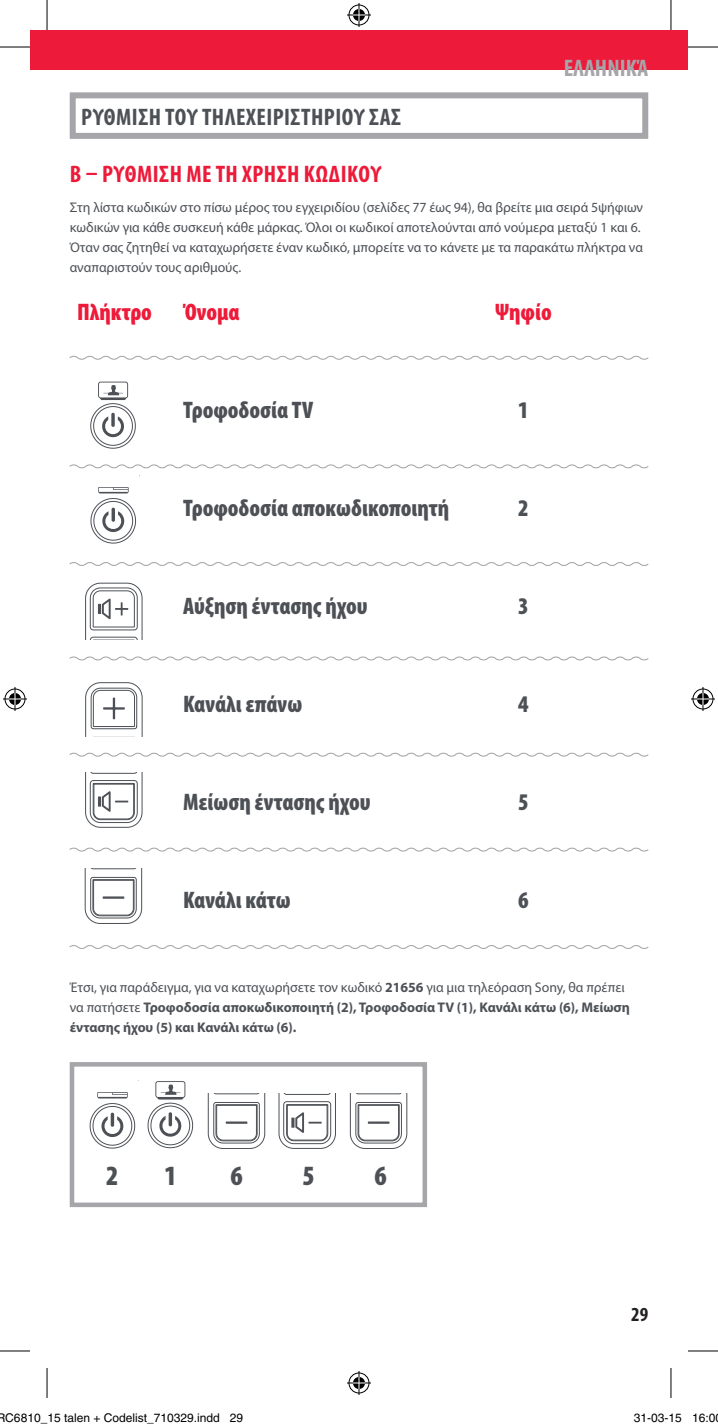
<style>
.page{position:relative;width:718px;height:1428px;background:#fff}
.page>*{position:absolute;margin:0;border:0;box-sizing:border-box;transform-origin:0 0}
.t1{font:900 condensed 28px "Myriad Pro";color:#4d5156}
.t2{font:900 condensed 24px "Myriad Pro";letter-spacing:-.005em;color:#4d5156}
.t3{font:700 condensed 24px "Myriad Pro";letter-spacing:.02em;color:#4d5156}
.t4{font:700 condensed 24px "Myriad Pro";letter-spacing:.02em;color:#ed1a39}
.t5{font:900 condensed 24px "Myriad Pro";letter-spacing:-.005em;color:#ed1a39}
.t6{font:700 condensed 24px "Myriad Pro";color:#a6a5a9}
.t7{font:700 condensed 20px "Myriad Pro";color:#231f20}
.t8{font:14px/20px "Myriad Pro";letter-spacing:-.005em;color:#4d5156}
.t9{font:700 14px/20px "Myriad Pro";letter-spacing:-.005em;color:#4d5156}
.t10{font:12px "Helvetica";color:#000}
.s1{font-weight:400}
</style>
<div class="page">
<div style="left:30px;top:30px;width:658px;height:40px;background:#ed1a39"></div>
<svg style="left:90px;top:381px;width:46px;height:68px"></svg>
<svg style="left:90px;top:487px;width:46px;height:57px"></svg>
<svg style="left:85px;top:582px;width:58px;height:58px"></svg>
<svg style="left:85px;top:682px;width:58px;height:55px"></svg>
<svg style="left:85px;top:772px;width:58px;height:56px"></svg>
<svg style="left:84px;top:869px;width:59px;height:55px"></svg>
<svg style="left:69px;top:355px;width:580px;height:5px"></svg>
<svg style="left:69px;top:464px;width:580px;height:5px"></svg>
<svg style="left:69px;top:562px;width:580px;height:4px"></svg>
<svg style="left:69px;top:656px;width:580px;height:5px"></svg>
<svg style="left:69px;top:752px;width:580px;height:5px"></svg>
<svg style="left:69px;top:847px;width:580px;height:5px"></svg>
<svg style="left:69px;top:945px;width:580px;height:4px"></svg>
<div style="left:70px;top:92px;width:578px;height:47px;border:6px solid #a6a5a9"></div>
<div style="left:70px;top:1062px;width:357px;height:145px;border:5px solid #a6a5a9"></div>
<svg style="left:89px;top:1092px;width:47px;height:57px"></svg>
<svg style="left:147px;top:1081px;width:261px;height:68px"></svg>
<hr style="left:0;top:47px;width:30px;height:1px;background:#000">
<hr style="left:688px;top:47px;width:30px;height:1px;background:#000">
<hr style="left:0;top:1351px;width:30px;height:1px;background:#000">
<hr style="left:688px;top:1351px;width:30px;height:1px;background:#000">
<hr style="left:47px;top:0;width:1px;height:30px;background:#000">
<hr style="left:47px;top:1368px;width:1px;height:30px;background:#000">
<hr style="left:670px;top:0;width:1px;height:30px;background:#000">
<hr style="left:670px;top:1368px;width:1px;height:30px;background:#000">
<svg style="left:347px;top:3px;width:24px;height:24px"></svg>
<svg style="left:347px;top:1371px;width:24px;height:24px"></svg>
<svg style="left:3px;top:687px;width:24px;height:24px"></svg>
<svg style="left:691px;top:687px;width:24px;height:24px"></svg>
<div style="left:35px;top:1414px;width:5px;height:8px;border:1px solid #fff;border-radius:50%"></div>
<div style="left:34px;top:1413px;width:7px;height:10px;border:1px solid #fff;border-radius:50%"></div>
<div style="left:168px;top:1414px;width:5px;height:8px;border:1px solid #fff;border-radius:50%"></div>
<div style="left:167px;top:1413px;width:7px;height:10px;border:1px solid #fff;border-radius:50%"></div>
<h2 class="t3" style="left:81px;top:102px;width:321px">ΡΥΘΜΙΣΗ ΤΟΥ ΤΗΛΕΧΕΙΡΙΣΤΗΡΙΟΥ ΣΑΣ</h2>
<h2 class="t6" style="left:563px;top:53px;width:86px">ΕΛΛΗΝΙΚΆ</h2>
<h2 class="t4" style="left:70px;top:159px;width:313px">B – ΡΥΘΜΙΣΗ ΜΕ ΤΗ ΧΡΗΣΗ ΚΩΔΙΚΟΥ</h2>
<p class="t8" style="left:70px;top:198px;width:575px">Στη λίστα κωδικών στο πίσω μέρος του εγχειριδίου (σελίδες 77 έως 94), θα βρείτε μια σειρά 5ψήφιων κωδικών για κάθε συσκευή κάθε μάρκας. Όλοι οι κωδικοί αποτελούνται από νούμερα μεταξύ 1 και 6.<br>Όταν σας ζητηθεί να καταχωρήσετε έναν κωδικό, μπορείτε να το κάνετε με τα παρακάτω πλήκτρα να αναπαριστούν τους αριθμούς.</p>
<h2 class="t5" style="left:77px;top:299px;width:76px">Πλήκτρο</h2>
<h2 class="t5" style="left:183px;top:299px;width:58px">Όνομα</h2>
<h2 class="t5" style="left:495px;top:299px;width:58px">Ψηφίο</h2>
<h2 class="t2" style="left:183px;top:397px;width:131px">Τροφοδοσία TV</h2>
<h2 class="t2" style="left:518px;top:397px;width:12px">1</h2>
<h2 class="t2" style="left:183px;top:495px;width:268px">Τροφοδοσία αποκωδικοποιητή</h2>
<h2 class="t2" style="left:518px;top:495px;width:12px">2</h2>
<h2 class="t2" style="left:183px;top:593px;width:186px">Αύξηση έντασης ήχου</h2>
<h2 class="t2" style="left:518px;top:593px;width:12px">3</h2>
<h2 class="t2" style="left:183px;top:691px;width:121px">Κανάλι επάνω</h2>
<h2 class="t2" style="left:518px;top:691px;width:12px">4</h2>
<h2 class="t2" style="left:183px;top:789px;width:189px">Μείωση έντασης ήχου</h2>
<h2 class="t2" style="left:518px;top:789px;width:12px">5</h2>
<h2 class="t2" style="left:183px;top:887px;width:109px">Κανάλι κάτω</h2>
<h2 class="t2" style="left:518px;top:887px;width:12px">6</h2>
<p class="t9" style="left:70px;top:978px;width:562px"><span class="s1">Έτσι, για παράδειγμα, για να καταχωρήσετε τον κωδικό</span> 21656 <span class="s1">για μια τηλεόραση Sony, θα πρέπει να πατήσετε</span> Τροφοδοσία αποκωδικοποιητή (2), Τροφοδοσία TV (1), Κανάλι κάτω (6), Μείωση έντασης ήχου (5) και Κανάλι κάτω (6).</p>
<h1 class="t1" style="left:106px;top:1160px;width:14px">2</h1>
<h1 class="t1" style="left:164px;top:1160px;width:14px">1</h1>
<h1 class="t1" style="left:230px;top:1160px;width:14px">6</h1>
<h1 class="t1" style="left:302px;top:1160px;width:14px">5</h1>
<h1 class="t1" style="left:374px;top:1160px;width:14px">6</h1>
<h3 class="t7" style="left:631px;top:1301px;width:19px">29</h3>
<p class="t10" style="left:-3px;top:1411px;width:248px">RC6810_15 talen + Codelist_710329.indd 29</p>
<p class="t10" style="left:634px;top:1411px;width:83px">31-03-15 16:0</p>
</div>
